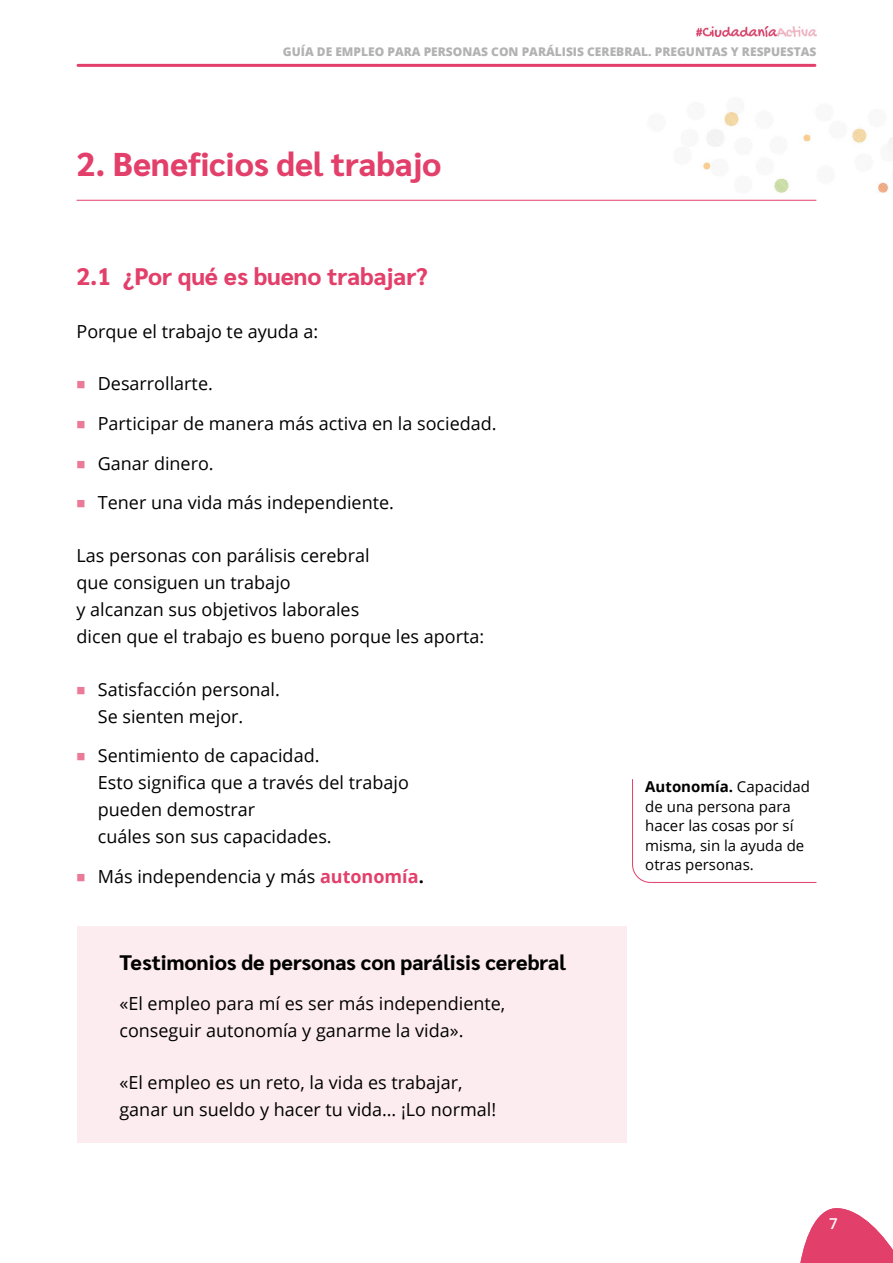
<style>
.page{position:relative;width:893px;height:1263px;background:#fff}
.page>*{position:absolute;margin:0;border:0;box-sizing:border-box;transform-origin:0 0}
.t1{font:800 33px "Sarabun";color:#e2406a}
.t2{font:800 24px "Sarabun";color:#e2406a}
.t3{font:800 21px "Sarabun";color:#000}
.L{font:18px/27px "Open Sans";color:#000}
.t4{font:15px/19.5px "Open Sans";color:#000}
.t5{font:600 15px "Open Sans";color:#fff}
.t6{font:800 12px "Open Sans";color:#b3b2b2}
.s1{font-family:"Sarabun";font-weight:800;font-size:15px;color:#eb7997}
.s2{font-weight:700;color:#e2406a}
.s3{font-weight:700}
</style>
<div class="page">
<img style="left:696px;top:26px;width:120px;height:11px">
<hr style="left:78px;top:64px;width:737px;height:3px;background:#e2406a">
<svg style="left:800px;top:1208px;width:93px;height:55px"></svg>
<div style="left:77px;top:926px;width:549px;height:217px;background:#fcecf0"></div>
<img style="left:621px;top:111px;width:272px;height:90px">
<svg style="left:632px;top:779px;width:185px;height:104px"></svg>
<hr style="left:77px;top:200px;width:739px;height:1px;background:#e2406a">
<p class="t6" style="left:283px;top:43px;width:535px">GUÍA DE EMPLEO PARA PERSONAS CON PARÁLISIS CEREBRAL. PREGUNTAS Y RESPUESTAS</p>
<h2 class="t1" style="left:77px;top:145px;width:367px">2. Beneficios del trabajo</h2>
<h3 class="t2" style="left:77px;top:263px;width:353px">2.1 ¿Por qué es bueno trabajar?</h3>
<p class="L" style="left:77px;top:317px;width:243px">Porque el trabajo te ayuda a:</p>
<p class="L" style="left:77px;top:370px;width:138px"><span class="s1">■</span> Desarrollarte.</p>
<p class="L" style="left:77px;top:409px;width:422px"><span class="s1">■</span> Participar de manera más activa en la sociedad.</p>
<p class="L" style="left:77px;top:449px;width:139px"><span class="s1">■</span> Ganar dinero.</p>
<p class="L" style="left:77px;top:489px;width:319px"><span class="s1">■</span> Tener una vida más independiente.</p>
<p class="L" style="left:77px;top:541px;width:409px">Las personas con parálisis cerebral<br>que consiguen un trabajo<br>y alcanzan sus objetivos laborales<br>dicen que el trabajo es bueno porque les aporta:</p>
<p class="L" style="left:98px;top:675px;width:184px;text-indent:-21px"><span class="s1">■</span> Satisfacción personal.<br>Se sienten mejor.</p>
<p class="L" style="left:98px;top:742px;width:313px;text-indent:-21px"><span class="s1">■</span> Sentimiento de capacidad.<br>Esto significa que a través del trabajo pueden demostrar<br>cuáles son sus capacidades.</p>
<p class="L" style="left:77px;top:862px;width:349px"><span class="s1">■</span> Más independencia y más <span class="s2">autonomía</span><span class="s3">.</span></p>
<h4 class="t3" style="left:119px;top:950px;width:448px">Testimonios de personas con parálisis cerebral</h4>
<p class="L" style="left:119px;top:989px;width:387px">«El empleo para mí es ser más independiente, conseguir autonomía y ganarme la vida».</p>
<p class="L" style="left:119px;top:1069px;width:378px">«El empleo es un reto, la vida es trabajar, ganar un sueldo y hacer tu vida… ¡Lo normal!</p>
<p class="t4" style="left:645px;top:776px;width:166px"><span class="s3">Autonomía.</span> Capacidad de una persona para hacer las cosas por sí misma, sin la ayuda de otras personas.</p>
<p class="t5" style="left:829px;top:1213px;width:10px">7</p>
</div>
